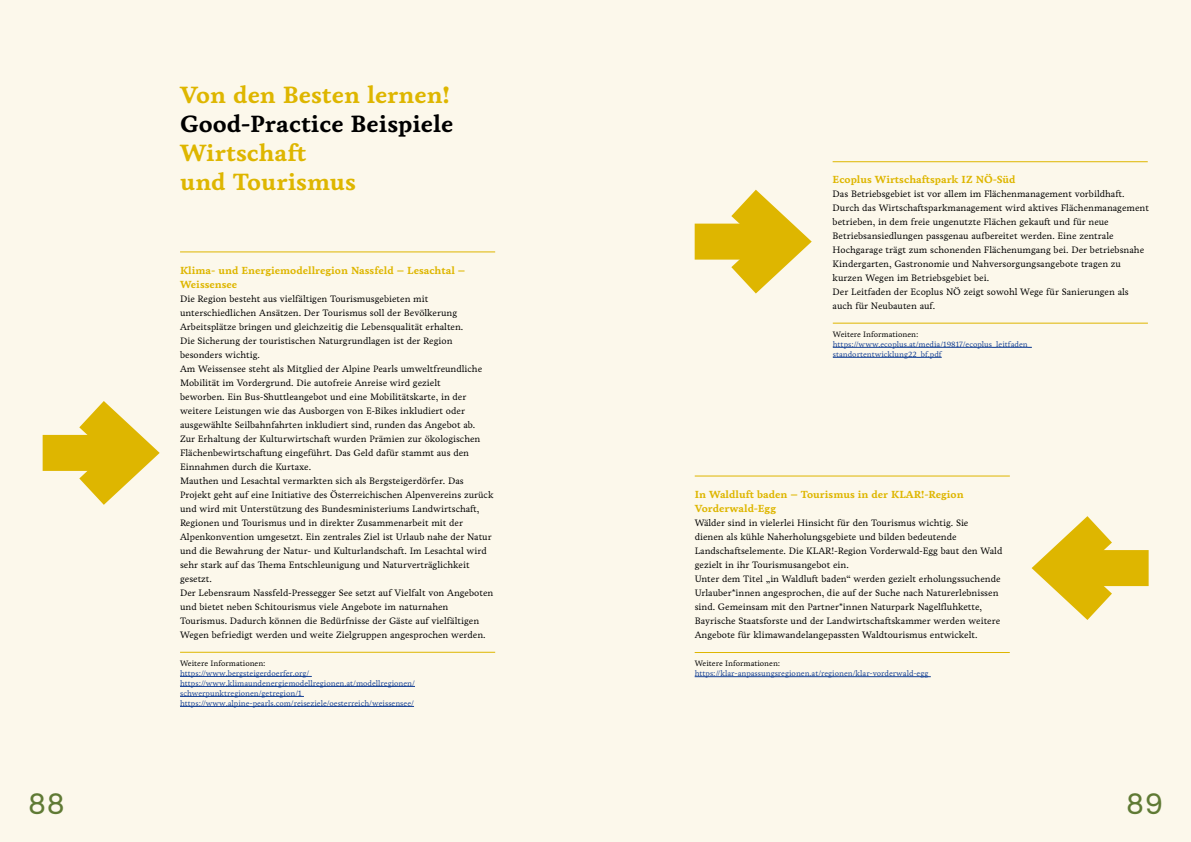
<style>
.page{position:relative;width:1191px;height:842px;background:#fcf8eb}
.page>*{position:absolute;margin:0;border:0;box-sizing:border-box;transform-origin:0 0}
.t1{font:30px "Lota Grotesque";color:#5f7a34}
.t2{font:700 24px/28.8px "Livory";color:#deb600}
.t3{font:700 24px "Livory";color:#000}
.t4{font:700 10.5px/14px "Livory";color:#deb600}
.t5{font:9.5px/14px "Livory";color:#000}
.t6{font:8px/10px "Livory";color:#164194}
.t7{font:8px "Livory";color:#000}
</style>
<div class="page">
<hr style="left:180px;top:251px;width:315px;height:1px;background:#deb600">
<hr style="left:832px;top:161px;width:315px;height:1px;background:#deb600">
<hr style="left:694px;top:475px;width:315px;height:1px;background:#deb600">
<svg style="left:694px;top:161px;width:144px;height:162px"></svg>
<svg style="left:1009px;top:516px;width:140px;height:137px"></svg>
<svg style="left:42px;top:401px;width:118px;height:104px"></svg>
<hr style="left:180px;top:652px;width:315px;height:1px;background:#deb600">
<hr style="left:180px;top:676px;width:132px;height:1px;background:#164194">
<hr style="left:180px;top:686px;width:235px;height:1px;background:#164194">
<hr style="left:180px;top:696px;width:124px;height:1px;background:#164194">
<hr style="left:180px;top:706px;width:234px;height:1px;background:#164194">
<hr style="left:694px;top:652px;width:315px;height:1px;background:#deb600">
<hr style="left:694px;top:676px;width:236px;height:1px;background:#164194">
<hr style="left:832px;top:323px;width:316px;height:1px;background:#deb600">
<hr style="left:832px;top:347px;width:199px;height:1px;background:#164194">
<hr style="left:832px;top:357px;width:109px;height:1px;background:#164194">
<h2 class="t2" style="left:180px;top:81px;width:271px">Von den Besten lernen!</h2>
<h2 class="t3" style="left:180px;top:109px;width:275px">Good-Practice Beispiele</h2>
<h2 class="t2" style="left:180px;top:138px;width:177px">Wirtschaft und Tourismus</h2>
<p class="t4" style="left:180px;top:263px;width:287px">Klima- und Energiemodellregion Nassfeld – Lesachtal –<br>Weissensee</p>
<p class="t5" style="left:180px;top:292px;width:315px">Die Region besteht aus vielfältigen Tourismusgebieten mit unterschiedlichen Ansätzen. Der Tourismus soll der Bevölkerung Arbeitsplätze bringen und gleichzeitig die Lebensqualität erhalten.<br>Die Sicherung der touristischen Naturgrundlagen ist der Region besonders wichtig.<br>Am Weissensee steht als Mitglied der Alpine Pearls umweltfreundliche Mobilität im Vordergrund. Die autofreie Anreise wird gezielt<br>beworben. Ein Bus-Shuttleangebot und eine Mobilitätskarte, in der weitere Leistungen wie das Ausborgen von E-Bikes inkludiert oder ausgewählte Seilbahnfahrten inkludiert sind, runden das Angebot ab.<br>Zur Erhaltung der Kulturwirtschaft wurden Prämien zur ökologischen Flächenbewirtschaftung eingeführt. Das Geld dafür stammt aus den Einnahmen durch die Kurtaxe.<br>Mauthen und Lesachtal vermarkten sich als Bergsteigerdörfer. Das Projekt geht auf eine Initiative des Österreichischen Alpenvereins zurück und wird mit Unterstützung des Bundesministeriums Landwirtschaft, Regionen und Tourismus und in direkter Zusammenarbeit mit der Alpenkonvention umgesetzt. Ein zentrales Ziel ist Urlaub nahe der Natur und die Bewahrung der Natur- und Kulturlandschaft. Im Lesachtal wird sehr stark auf das Thema Entschleunigung und Naturverträglichkeit gesetzt.<br>Der Lebensraum Nassfeld-Pressegger See setzt auf Vielfalt von Angeboten und bietet neben Schitourismus viele Angebote im naturnahen Tourismus. Dadurch können die Bedürfnisse der Gäste auf vielfältigen Wegen befriedigt werden und weite Zielgruppen angesprochen werden.</p>
<p class="t7" style="left:180px;top:658px;width:87px">Weitere Informationen:</p>
<p class="t6" style="left:180px;top:668px;width:236px">https://www.bergsteigerdoerfer.org/ https://www.klimaundenergiemodellregionen.at/modellregionen/ schwerpunktregionen/getregion/1 https://www.alpine-pearls.com/reiseziele/oesterreich/weissensee/</p>
<p class="t4" style="left:832px;top:172px;width:184px">Ecoplus Wirtschaftspark IZ NÖ-Süd</p>
<p class="t5" style="left:832px;top:187px;width:318px">Das Betriebsgebiet ist vor allem im Flächenmanagement vorbildhaft.<br>Durch das Wirtschaftsparkmanagement wird aktives Flächenmanagement betrieben, in dem freie ungenutzte Flächen gekauft und für neue Betriebsansiedlungen passgenau aufbereitet werden. Eine zentrale Hochgarage trägt zum schonenden Flächenumgang bei. Der betriebsnahe Kindergarten, Gastronomie und Nahversorgungsangebote tragen zu kurzen Wegen im Betriebsgebiet bei.<br>Der Leitfaden der Ecoplus NÖ zeigt sowohl Wege für Sanierungen als auch für Neubauten auf.</p>
<p class="t7" style="left:832px;top:329px;width:87px">Weitere Informationen:</p>
<p class="t6" style="left:832px;top:339px;width:200px">https://www.ecoplus.at/media/19817/ecoplus_leitfaden_ standortentwicklung22_bf.pdf</p>
<p class="t4" style="left:694px;top:487px;width:270px">In Waldluft baden – Tourismus in der KLAR!-Region<br>Vorderwald-Egg</p>
<p class="t5" style="left:694px;top:516px;width:309px">Wälder sind in vielerlei Hinsicht für den Tourismus wichtig. Sie<br>dienen als kühle Naherholungsgebiete und bilden bedeutende Landschaftselemente. Die KLAR!-Region Vorderwald-Egg baut den Wald gezielt in ihr Tourismusangebot ein.<br>Unter dem Titel „in Waldluft baden“ werden gezielt erholungssuchende Urlauber*innen angesprochen, die auf der Suche nach Naturerlebnissen sind. Gemeinsam mit den Partner*innen Naturpark Nagelfluhkette, Bayrische Staatsforste und der Landwirtschaftskammer werden weitere Angebote für klimawandelangepassten Waldtourismus entwickelt.</p>
<p class="t7" style="left:694px;top:658px;width:87px">Weitere Informationen:</p>
<p class="t6" style="left:694px;top:668px;width:235px">https://klar-anpassungsregionen.at/regionen/klar-vorderwald-egg</p>
<h1 class="t1" style="left:28px;top:787px;width:38px">88</h1>
<h1 class="t1" style="left:1126px;top:787px;width:38px">89</h1>
</div>
